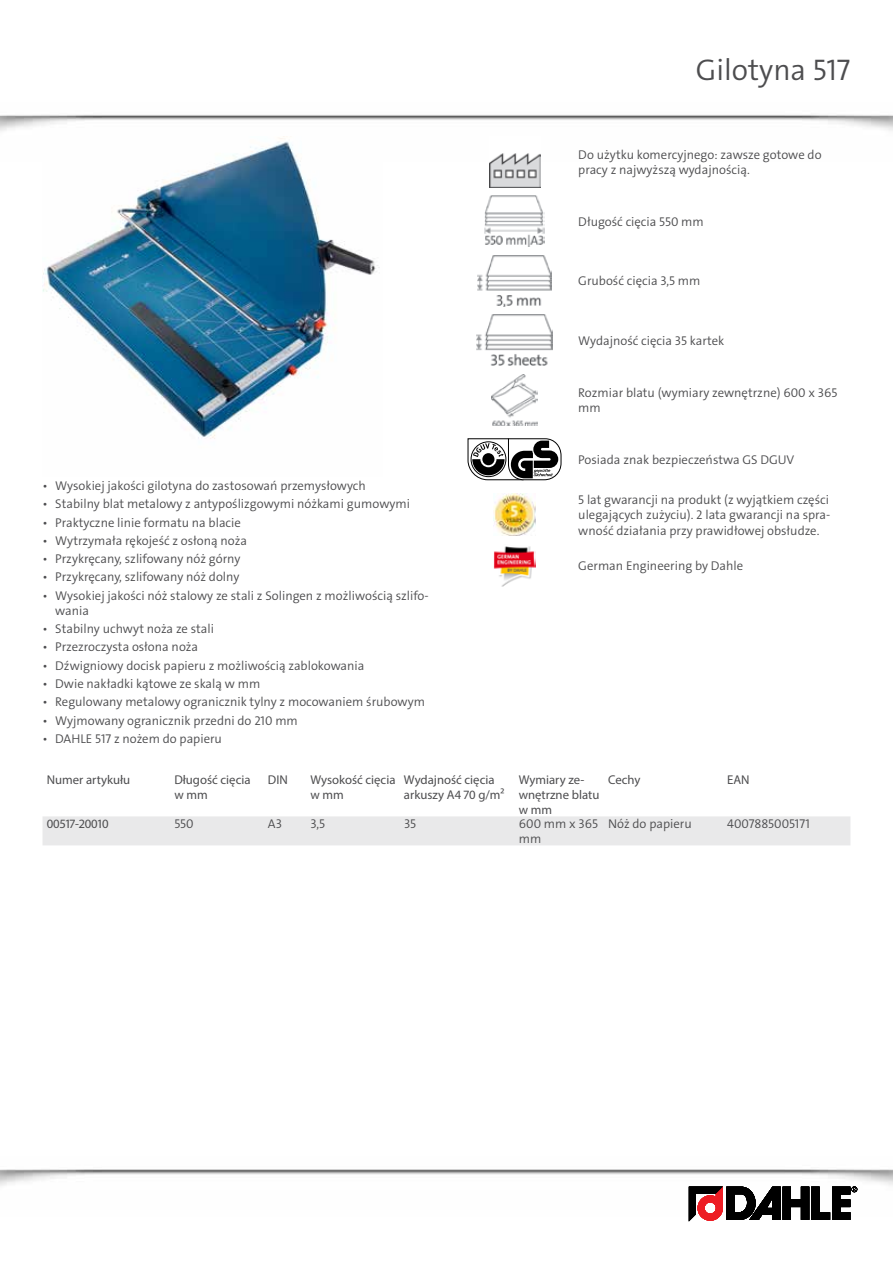
<style>
.page{position:relative;width:893px;height:1263px;background:#fff}
.page>*{position:absolute;margin:0;border:0;box-sizing:border-box;transform-origin:0 0}
.t1{font:300 30px "The Sans Os F";color:#4d4d4f}
.t2{font:300 12.75px/15.3px "The Sans Os F";color:#4d4d4f}
.t3{font:12.75px/15.3px "Myriad Pro";color:#4d4d4f}
</style>
<div class="page">
<img style="left:0;top:114px;width:893px;height:48px">
<img style="left:0;top:1169px;width:893px;height:47px">
<svg style="left:689px;top:1186px;width:168px;height:35px"></svg>
<img style="left:43px;top:136px;width:340px;height:303px">
<img style="left:489px;top:136px;width:51px;height:51px">
<img style="left:485px;top:196px;width:59px;height:51px">
<img style="left:477px;top:255px;width:75px;height:51px">
<img style="left:477px;top:315px;width:75px;height:51px">
<img style="left:492px;top:374px;width:45px;height:51px">
<svg style="left:468px;top:438px;width:93px;height:42px"></svg>
<img style="left:493px;top:493px;width:43px;height:43px">
<img style="left:493px;top:546px;width:43px;height:41px">
<div style="left:43px;top:816px;width:807px;height:29px;background:#e9e9ea"></div>
<h1 class="t1" style="left:696px;top:50px;width:156px">Gilotyna 517</h1>
<p class="t2" style="left:578px;top:147px;width:245px">Do użytku komercyjnego: zawsze gotowe do pracy z najwyższą wydajnością.</p>
<p class="t2" style="left:578px;top:214px;width:127px">Długość cięcia 550 mm</p>
<p class="t2" style="left:578px;top:273px;width:124px">Grubość cięcia 3,5 mm</p>
<p class="t2" style="left:43px;top:478px;width:325px">• Wysokiej jakości gilotyna do zastosowań przemysłowych</p>
<p class="t2" style="left:43px;top:496px;width:369px">• Stabilny blat metalowy z antypoślizgowymi nóżkami gumowymi</p>
<p class="t2" style="left:43px;top:515px;width:200px">• Praktyczne linie formatu na blacie</p>
<p class="t2" style="left:43px;top:533px;width:206px">• Wytrzymała rękojeść z osłoną noża</p>
<p class="t2" style="left:43px;top:551px;width:199px">• Przykręcany, szlifowany nóż górny</p>
<p class="t2" style="left:43px;top:569px;width:198px">• Przykręcany, szlifowany nóż dolny</p>
<p class="t2" style="left:55px;top:588px;width:375px;text-indent:-13px">• Wysokiej jakości nóż stalowy ze stali z Solingen z możliwością szlifo&shy;wania</p>
<p class="t2" style="left:43px;top:621px;width:173px">• Stabilny uchwyt noża ze stali</p>
<p class="t2" style="left:43px;top:640px;width:157px">• Przezroczysta osłona noża</p>
<p class="t2" style="left:43px;top:658px;width:323px">• Dźwigniowy docisk papieru z możliwością zablokowania</p>
<p class="t2" style="left:43px;top:676px;width:219px">• Dwie nakładki kątowe ze skalą w mm</p>
<p class="t2" style="left:43px;top:694px;width:384px">• Regulowany metalowy ogranicznik tylny z mocowaniem śrubowym</p>
<p class="t2" style="left:43px;top:713px;width:257px">• Wyjmowany ogranicznik przedni do 210 mm</p>
<p class="t2" style="left:43px;top:731px;width:181px">• DAHLE 517 z nożem do papieru</p>
<p class="t2" style="left:578px;top:333px;width:148px">Wydajność cięcia 35 kartek</p>
<p class="t2" style="left:578px;top:385px;width:260px">Rozmiar blatu (wymiary zewnętrzne) 600 x 365 mm</p>
<p class="t2" style="left:578px;top:452px;width:218px">Posiada znak bezpieczeństwa GS DGUV</p>
<p class="t2" style="left:578px;top:492px;width:254px;text-align:justify">5 lat gwarancji na produkt (z wyjątkiem części ulegających zużyciu). 2 lata gwarancji na spra&shy;wność działania przy prawidłowej obsłudze.</p>
<p class="t2" style="left:578px;top:558px;width:166px">German Engineering by Dahle</p>
<p class="t3" style="left:47px;top:771px;width:85px">Numer artykułu</p>
<p class="t3" style="left:174px;top:771px;width:78px">Długość cięcia w mm</p>
<p class="t3" style="left:268px;top:771px;width:21px">DIN</p>
<p class="t3" style="left:310px;top:771px;width:87px">Wysokość cięcia w mm</p>
<p class="t3" style="left:404px;top:771px;width:102px">Wydajność cięcia arkuszy A4 70 g/m²</p>
<p class="t3" style="left:519px;top:771px;width:82px">Wymiary ze&shy;wnętrzne blatu w mm</p>
<p class="t3" style="left:608px;top:771px;width:34px">Cechy</p>
<p class="t3" style="left:727px;top:771px;width:24px">EAN</p>
<p class="t3" style="left:47px;top:816px;width:63px">00517-20010</p>
<p class="t2" style="left:174px;top:816px;width:21px">550</p>
<p class="t2" style="left:268px;top:816px;width:16px">A3</p>
<p class="t2" style="left:310px;top:816px;width:16px">3,5</p>
<p class="t2" style="left:404px;top:816px;width:14px">35</p>
<p class="t2" style="left:519px;top:816px;width:81px">600 mm x 365 mm</p>
<p class="t2" style="left:608px;top:816px;width:85px">Nóż do papieru</p>
<p class="t2" style="left:727px;top:816px;width:84px">4007885005171</p>
</div>
